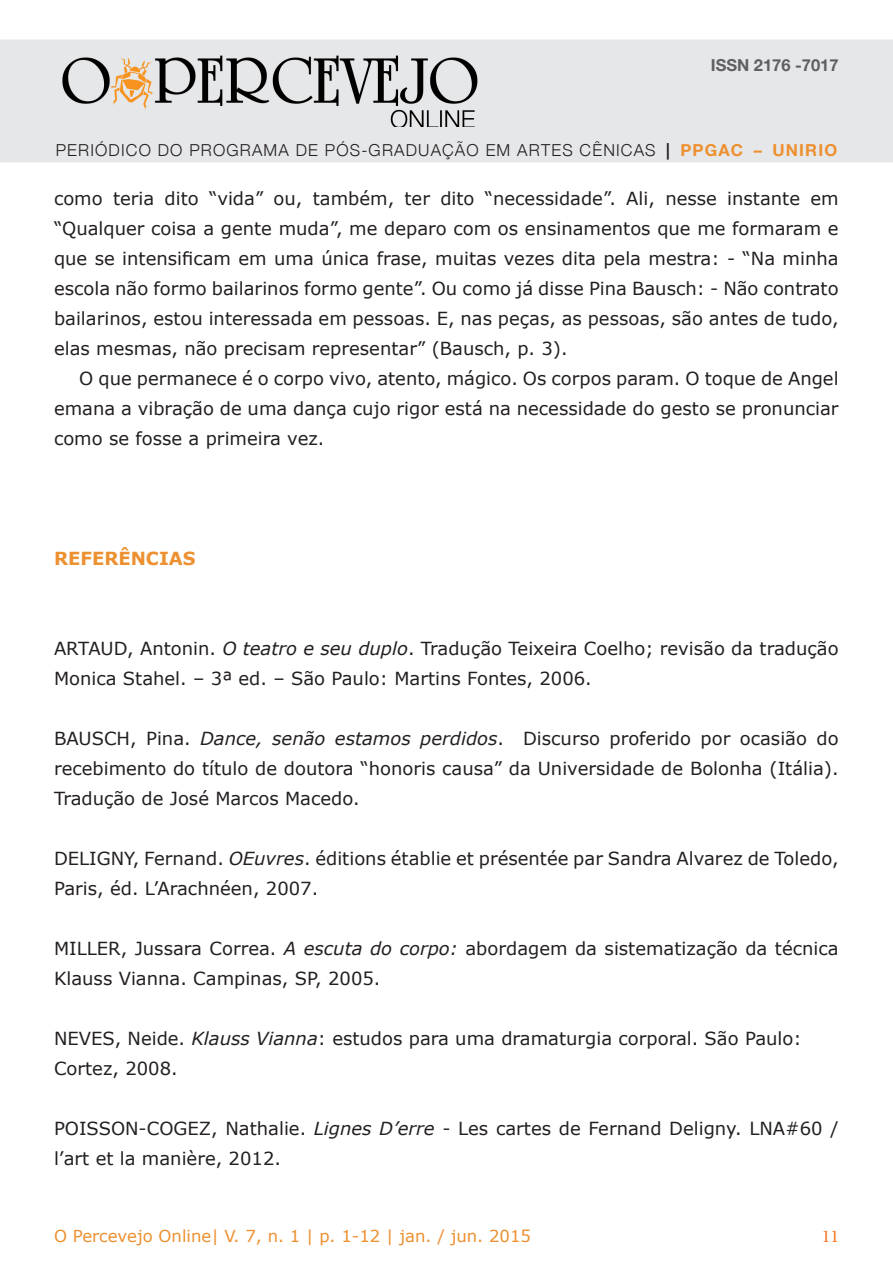
<style>
.page{position:relative;width:893px;height:1263px;background:#fff}
.page>*{position:absolute;margin:0;border:0;box-sizing:border-box;transform-origin:0 0}
.t1{font:18px/30px "Verdana";color:#231f20}
.t2{font:700 18px "Verdana";color:#ed9030}
.t3{font:18px "Minion Pro";color:#f47521}
.t4{font:300 16.5px "Helvetica Neue";letter-spacing:.07em;color:#231f20}
.t5{font:16.5px "Verdana";color:#ed9030}
.t6{font:700 16.5px "Helvetica Neue";color:#5f5f62}
.s1{font-weight:700}
.s2{font-weight:700;color:#ed9030}
.s3{font-style:italic}
</style>
<div class="page">
<div style="left:0;top:40px;width:893px;height:122px;background:#e6e7e9"></div>
<img style="left:62px;top:55px;width:416px;height:71px">
<p class="t6" style="left:711px;top:50px;width:129px">ISSN 2176 -7017</p>
<p class="t4" style="left:56px;top:136px;width:783px">PERIÓDICO DO PROGRAMA DE PÓS-GRADUAÇÃO EM ARTES CÊNICAS <span class="s1">|</span> <span class="s2">PPGAC – UNIRIO</span></p>
<p class="t1" style="left:54px;top:183px;width:786px;text-align:justify">como teria dito “vida” ou, também, ter dito “necessidade”. Ali, nesse instante em “Qualquer coisa a gente muda”, me deparo com os ensinamentos que me formaram e que se intensificam em uma única frase, muitas vezes dita pela mestra: - “Na minha escola não formo bailarinos formo gente”. Ou como já disse Pina Bausch: - Não contrato bailarinos, estou interessada em pessoas. E, nas peças, as pessoas, são antes de tudo, elas mesmas, não precisam representar” (Bausch, p. 3).</p>
<p class="t1" style="left:54px;top:363px;width:786px;text-align:justify;text-indent:25px">O que permanece é o corpo vivo, atento, mágico. Os corpos param. O toque de Angel emana a vibração de uma dança cujo rigor está na necessidade do gesto se pronunciar como se fosse a primeira vez.</p>
<p class="t2" style="left:54px;top:546px;width:143px">REFERÊNCIAS</p>
<p class="t1" style="left:54px;top:633px;width:786px">ARTAUD, Antonin. <span class="s3">O teatro e seu duplo</span>. Tradução Teixeira Coelho; revisão da tradução<br>Monica Stahel. – 3ª ed. – São Paulo: Martins Fontes, 2006.</p>
<p class="t1" style="left:54px;top:723px;width:786px;text-align:justify">BAUSCH, Pina. <span class="s3">Dance, senão estamos perdidos</span>. Discurso proferido por ocasião do recebimento do título de doutora “honoris causa” da Universidade de Bolonha (Itália).<br>Tradução de José Marcos Macedo.</p>
<p class="t1" style="left:54px;top:843px;width:786px">DELIGNY, Fernand. <span class="s3">OEuvres</span>. éditions établie et présentée par Sandra Alvarez de Toledo,<br>Paris, éd. L’Arachnéen, 2007.</p>
<p class="t1" style="left:54px;top:933px;width:786px">MILLER, Jussara Correa. <span class="s3">A escuta do corpo:</span> abordagem da sistematização da técnica<br>Klauss Vianna. Campinas, SP, 2005.</p>
<p class="t1" style="left:54px;top:1023px;width:749px">NEVES, Neide. <span class="s3">Klauss Vianna</span>: estudos para uma dramaturgia corporal. São Paulo:<br>Cortez, 2008.</p>
<p class="t1" style="left:54px;top:1113px;width:786px">POISSON-COGEZ, Nathalie. <span class="s3">Lignes D’erre</span> - Les cartes de Fernand Deligny. LNA#60 / l’art et la manière, 2012.</p>
<p class="t5" style="left:54px;top:1224px;width:479px">O Percevejo Online| V. 7, n. 1 | p. 1-12 | jan. / jun. 2015</p>
<p class="t3" style="left:822px;top:1224px;width:19px">11</p>
</div>
